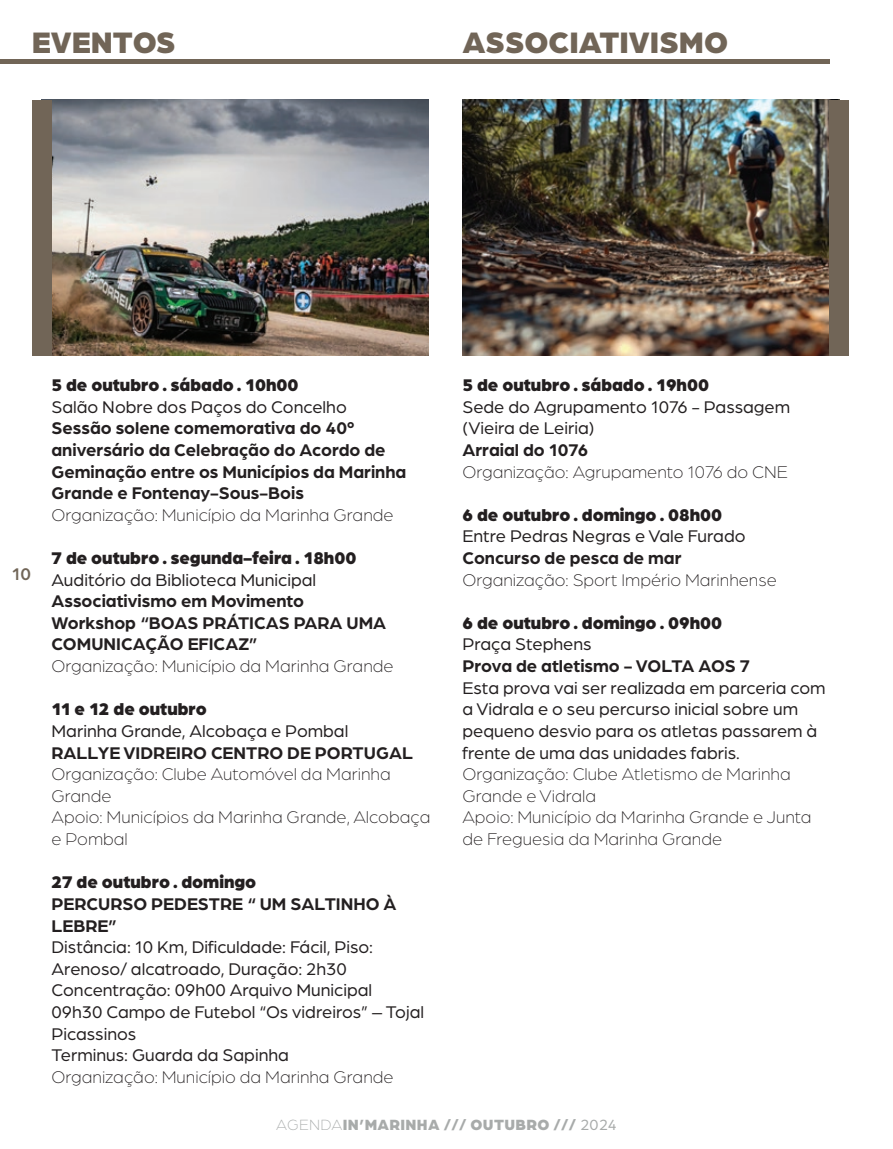
<style>
.page{position:relative;width:893px;height:1149px;background:#fff}
.page>*{position:absolute;margin:0;border:0;box-sizing:border-box;transform-origin:0 0}
.t1{font:900 31.5px "Arboria";color:#716557}
.t2{font:18px/21.6px "Arboria";color:#231f20}
.t3{font:300 18px/21.6px "Arboria";color:#231f20}
.t4{font:700 18px/21.6px "Arboria";color:#231f20}
.t5{font:900 18px "Arboria";color:#231f20}
.t6{font:500 18px "Arboria";color:#716557}
.t7{font:900 15.75px "Arboria";letter-spacing:.02em;color:#a8abaa}
.s1{font-weight:300}
.s2{font-weight:400}
</style>
<div class="page">
<img style="left:42px;top:99px;width:387px;height:256px">
<img style="left:462px;top:100px;width:367px;height:255px">
<div style="left:0;top:59px;width:829px;height:5px;background:#716557"></div>
<div style="left:32px;top:100px;width:20px;height:255px;background:#716557"></div>
<div style="left:829px;top:100px;width:20px;height:255px;background:#716557"></div>
<h1 class="t1" style="left:32px;top:19px;width:145px">EVENTOS</h1>
<h1 class="t1" style="left:462px;top:19px;width:267px">ASSOCIATIVISMO</h1>
<p class="t6" style="left:12px;top:561px;width:21px">10</p>
<p class="t5" style="left:52px;top:372px;width:249px">5 de outubro . sábado . 10h00</p>
<p class="t2" style="left:52px;top:395px;width:297px">Salão Nobre dos Paços do Concelho</p>
<p class="t4" style="left:52px;top:416px;width:356px">Sessão solene comemorativa do 40º aniversário da Celebração do Acordo de Geminação entre os Municípios da Marinha Grande e Fontenay-Sous-Bois</p>
<p class="t3" style="left:52px;top:503px;width:344px">Organização: Município da Marinha Grande</p>
<p class="t5" style="left:52px;top:545px;width:306px">7 de outubro . segunda-feira . 18h00</p>
<p class="t2" style="left:52px;top:568px;width:266px">Auditório da Biblioteca Municipal</p>
<p class="t4" style="left:52px;top:589px;width:336px">Associativismo em Movimento<br>Workshop “BOAS PRÁTICAS PARA UMA<br>COMUNICAÇÃO EFICAZ”</p>
<p class="t3" style="left:52px;top:654px;width:344px">Organização: Município da Marinha Grande</p>
<p class="t5" style="left:52px;top:696px;width:157px">11 e 12 de outubro</p>
<p class="t2" style="left:52px;top:719px;width:298px">Marinha Grande, Alcobaça e Pombal</p>
<p class="t4" style="left:52px;top:740px;width:363px">RALLYE VIDREIRO CENTRO DE PORTUGAL</p>
<p class="t3" style="left:52px;top:762px;width:380px">Organização: Clube Automóvel da Marinha<br>Grande<br>Apoio: Municípios da Marinha Grande, Alcobaça e Pombal</p>
<p class="t5" style="left:52px;top:869px;width:206px">27 de outubro . domingo</p>
<p class="t4" style="left:52px;top:891px;width:346px">PERCURSO PEDESTRE “ UM SALTINHO À<br>LEBRE”</p>
<p class="t2" style="left:52px;top:935px;width:374px">Distância: 10 Km, Dificuldade: Fácil, Piso:<br>Arenoso/ alcatroado, Duração: 2h30<br>Concentração: 09h00 Arquivo Municipal 09h30 Campo de Futebol “Os vidreiros” – Tojal Picassinos<br>Terminus: Guarda da Sapinha</p>
<p class="t3" style="left:52px;top:1065px;width:344px">Organização: Município da Marinha Grande</p>
<p class="t5" style="left:462px;top:372px;width:248px">5 de outubro . sábado . 19h00</p>
<p class="t2" style="left:462px;top:395px;width:329px">Sede do Agrupamento 1076 - Passagem (Vieira de Leiria)</p>
<p class="t4" style="left:462px;top:438px;width:127px">Arraial do 1076</p>
<p class="t3" style="left:462px;top:460px;width:327px">Organização: Agrupamento 1076 do CNE</p>
<p class="t5" style="left:462px;top:501px;width:261px">6 de outubro . domingo . 08h00</p>
<p class="t2" style="left:462px;top:524px;width:285px">Entre Pedras Negras e Vale Furado</p>
<p class="t4" style="left:462px;top:546px;width:221px">Concurso de pesca de mar</p>
<p class="t3" style="left:462px;top:568px;width:316px">Organização: Sport Império Marinhense</p>
<p class="t5" style="left:462px;top:609px;width:261px">6 de outubro . domingo . 09h00</p>
<p class="t2" style="left:462px;top:632px;width:131px">Praça Stephens</p>
<p class="t4" style="left:462px;top:654px;width:289px">Prova de atletismo - VOLTA AOS 7</p>
<p class="t2" style="left:462px;top:676px;width:365px">Esta prova vai ser realizada em parceria com a Vidrala e o seu percurso inicial sobre um pequeno desvio para os atletas passarem à frente de uma das unidades fabris.</p>
<p class="t3" style="left:462px;top:762px;width:351px">Organização: Clube Atletismo de Marinha<br>Grande e Vidrala<br>Apoio: Município da Marinha Grande e Junta de Freguesia da Marinha Grande</p>
<p class="t7" style="left:276px;top:1112px;width:342px"><span class="s1">AGENDA</span>IN’MARINHA /// OUTUBRO /// <span class="s2">2024</span></p>
</div>
